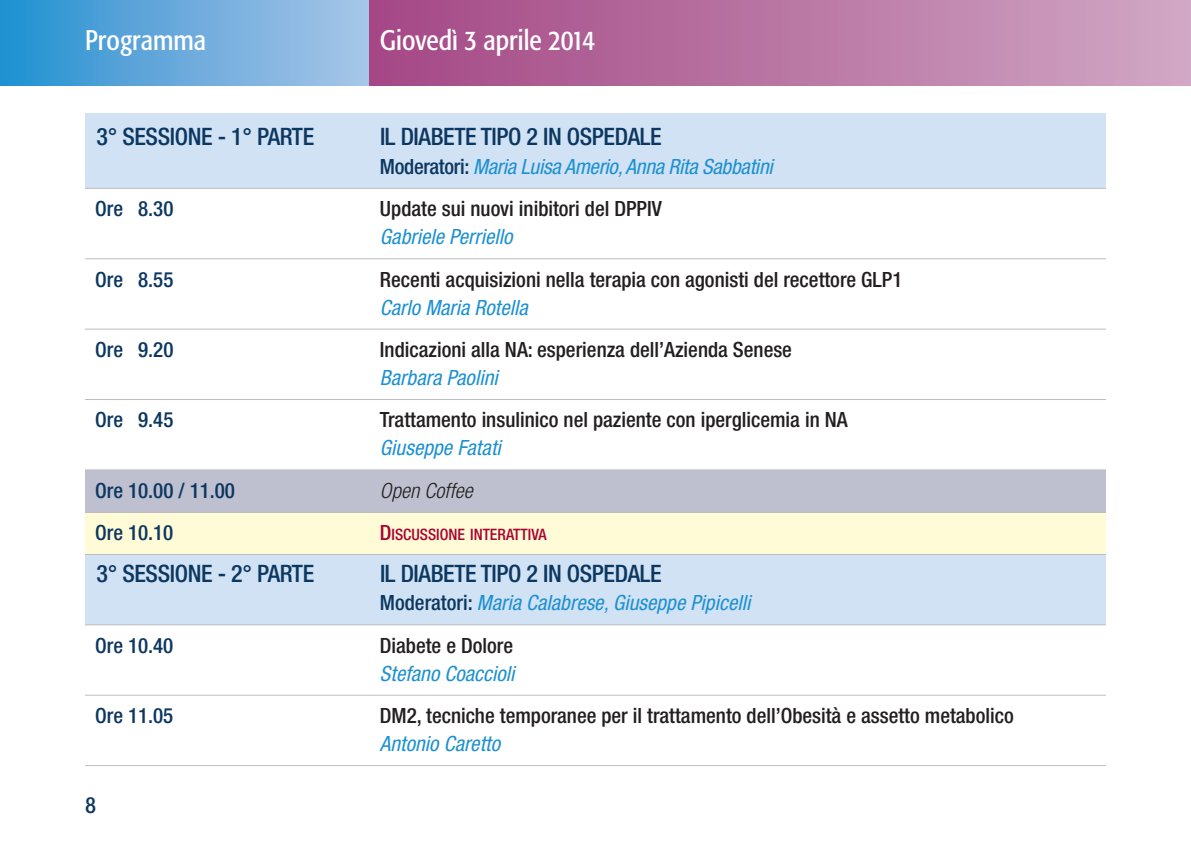
<style>
.page{position:relative;width:1191px;height:851px;background:#fff}
.page>*{position:absolute;margin:0;border:0;box-sizing:border-box;transform-origin:0 0}
.t1{font:condensed 28px "Formata";color:#fff}
.t2{font:500 condensed 24px "Helvetica Neue";letter-spacing:-.015em;color:#0c3761}
.t3{font:condensed 24px "Formata";color:#0c3761}
.t4{font:500 condensed 21px "Helvetica Neue";color:#231f20}
.t5{font:italic condensed 21px "Helvetica Neue";color:#1d90d0}
.t6{font:500 condensed 21px "Helvetica Neue";color:#0c3761}
.t7{font:italic 300 condensed 21px "Helvetica Neue";color:#231f20}
.t8{font:500 condensed 15.8px "Helvetica Neue";color:#a90332}
.s1{font-weight:500;font-style:normal;color:#0c3761}
.s2{font-size:21px}
</style>
<div class="page">
<div style="left:85px;top:512px;width:1021px;height:42px;background:#fffbd6"></div>
<div style="left:85px;top:470px;width:1021px;height:42px;background:#bec0d0"></div>
<div style="left:85px;top:113px;width:1021px;height:75px;background:#d0e2f3"></div>
<div style="left:85px;top:554px;width:1021px;height:70px;background:#d0e2f3"></div>
<div style="left:363px;top:0;width:828px;height:85px;background:linear-gradient(to right,#a34684,#d0a7c4)"></div>
<hr style="left:85px;top:188px;width:1021px;height:1px;background:#bcbdc0">
<hr style="left:85px;top:258px;width:1021px;height:1px;background:#bcbdc0">
<hr style="left:85px;top:329px;width:1021px;height:1px;background:#bcbdc0">
<hr style="left:85px;top:399px;width:1021px;height:1px;background:#bcbdc0">
<hr style="left:85px;top:469px;width:1021px;height:1px;background:#bcbdc0">
<hr style="left:85px;top:511px;width:1021px;height:1px;background:#bcbdc0">
<hr style="left:85px;top:554px;width:1021px;height:1px;background:#bcbdc0">
<hr style="left:85px;top:624px;width:1021px;height:1px;background:#bcbdc0">
<hr style="left:85px;top:694px;width:1021px;height:1px;background:#bcbdc0">
<hr style="left:85px;top:765px;width:1021px;height:1px;background:#bcbdc0">
<div style="left:0;top:0;width:369px;height:85px;background:linear-gradient(to right,#2391d1,#acc5e8)"></div>
<h1 class="t1" style="left:85px;top:29px;width:122px">Programma</h1>
<h1 class="t1" style="left:380px;top:29px;width:217px">Giovedì 3 aprile 2014</h1>
<p class="t2" style="left:97px;top:128px;width:219px">3° SESSIONE - 1° PARTE</p>
<p class="t2" style="left:380px;top:128px;width:283px">IL DIABETE TIPO 2 IN OSPEDALE</p>
<p class="t5" style="left:380px;top:159px;width:398px"><span class="s1">M o d e r a t o r i :</span> Maria Luisa Amerio,Anna Rita Sabbatini</p>
<p class="t6" style="left:95px;top:201px;width:80px">Ore 8.30</p>
<p class="t4" style="left:380px;top:201px;width:283px">Update sui nuovi inibitori del DPPIV</p>
<p class="t5" style="left:380px;top:229px;width:138px">Gabriele Perriello</p>
<p class="t6" style="left:95px;top:271px;width:80px">Ore 8.55</p>
<p class="t4" style="left:380px;top:271px;width:524px">Recenti acquisizioni nella terapia con agonisti del recettore GLP1</p>
<p class="t5" style="left:380px;top:299px;width:153px">Carlo Maria Rotella</p>
<p class="t6" style="left:95px;top:342px;width:80px">Ore 9.20</p>
<p class="t4" style="left:380px;top:342px;width:413px">Indicazioni alla NA: esperienza dell’Azienda Senese</p>
<p class="t5" style="left:380px;top:370px;width:123px">Barbara Paolini</p>
<p class="t6" style="left:95px;top:412px;width:80px">Ore 9.45</p>
<p class="t4" style="left:380px;top:412px;width:469px">Trattamento insulinico nel paziente con iperglicemia in NA</p>
<p class="t5" style="left:380px;top:440px;width:126px">Giuseppe Fatati</p>
<p class="t6" style="left:95px;top:482px;width:141px">Ore 10.00 / 11.00</p>
<p class="t7" style="left:380px;top:482px;width:98px">Open Coffee</p>
<p class="t6" style="left:95px;top:525px;width:80px">Ore 10.10</p>
<p class="t8" style="left:380px;top:528px;width:168px"><span class="s2">D</span>ISCUSSIONE INTERATTIVA</p>
<p class="t2" style="left:97px;top:565px;width:219px">3° SESSIONE - 2° PARTE</p>
<p class="t2" style="left:380px;top:565px;width:283px">IL DIABETE TIPO 2 IN OSPEDALE</p>
<p class="t5" style="left:380px;top:595px;width:376px"><span class="s1">M o d e r a t o r i :</span> Maria Calabrese,Giuseppe Pipicelli</p>
<p class="t6" style="left:95px;top:637px;width:80px">Ore 10.40</p>
<p class="t4" style="left:380px;top:637px;width:135px">Diabete e Dolore</p>
<p class="t5" style="left:380px;top:665px;width:140px">Stefano Coaccioli</p>
<p class="t6" style="left:95px;top:708px;width:80px">Ore 11.05</p>
<p class="t4" style="left:380px;top:708px;width:635px">DM2, tecniche temporanee per il trattamento dell’Obesità e assetto metabolico</p>
<p class="t5" style="left:380px;top:736px;width:125px">Antonio Caretto</p>
<p class="t3" style="left:85px;top:794px;width:12px">8</p>
</div>
